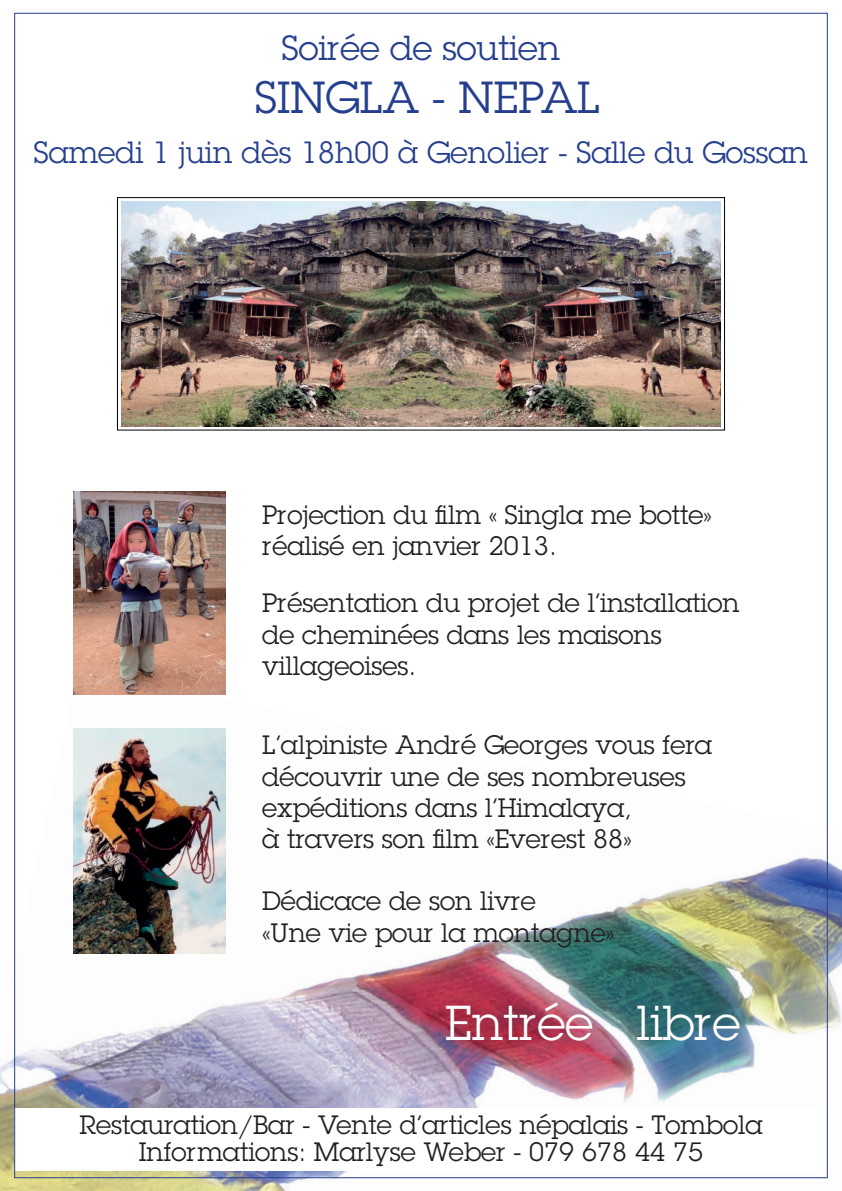
<style>
.page{position:relative;width:842px;height:1191px;background:#fff}
.page>*{position:absolute;margin:0;border:0;box-sizing:border-box;transform-origin:0 0}
.t1{font:48px "Lubalin Graph Std";color:#fff}
.t2{font:44px "Lubalin Graph Std";color:#253f8e}
.t3{font:34px "Lubalin Graph Std";color:#253f8e}
.t4{font:30px "Lubalin Graph Std";color:#253f8e}
.t5{font:26px/31.2px "Lubalin Graph Std";color:#231f20}
</style>
<div class="page">
<img style="left:0;top:667px;width:226px;height:524px">
<img style="left:183px;top:712px;width:147px;height:479px">
<img style="left:330px;top:935px;width:183px;height:244px">
<img style="left:513px;top:877px;width:226px;height:302px">
<img style="left:696px;top:990px;width:145px;height:189px">
<img style="left:739px;top:857px;width:103px;height:156px">
<div style="left:15px;top:1108px;width:812px;height:62px;background:#fff"></div>
<img style="left:122px;top:202px;width:598px;height:224px">
<div style="left:117px;top:197px;width:608px;height:233px;border:1px solid #000"></div>
<img style="left:74px;top:729px;width:151px;height:225px">
<img style="left:74px;top:492px;width:151px;height:202px">
<h3 class="t3" style="left:282px;top:26px;width:280px">Soirée de soutien</h3>
<h2 class="t2" style="left:255px;top:69px;width:346px">SINGLA - NEPAL</h2>
<p class="t4" style="left:34px;top:134px;width:776px">Samedi 1 juin dès 18h00 à Genolier - Salle du Gossan</p>
<p class="t5" style="left:262px;top:499px;width:451px">Projection du lm « Singla me botte» réalisé en janvier 2013.</p>
<p class="t5" style="left:262px;top:587px;width:479px">Présentation du projet de l’installation de cheminées dans les maisons villageoises.</p>
<p class="t5" style="left:262px;top:729px;width:451px">L’alpiniste André Georges vous fera découvrir une de ses nombreuses expéditions dans l’Himalaya,<br>à travers son lm «Everest 88»</p>
<p class="t5" style="left:262px;top:885px;width:354px">Dédicace de son livre<br>«Une vie pour la montagne»</p>
<h1 class="t1" style="left:445px;top:993px;width:297px">Entrée libre</h1>
<p class="t5" style="left:79px;top:1110px;width:685px;line-height:27px;text-align:center">Restauration/Bar - Vente d’articles népalais - Tombola<br>Informations: Marlyse Weber - 079 678 44 75</p>
</div>
